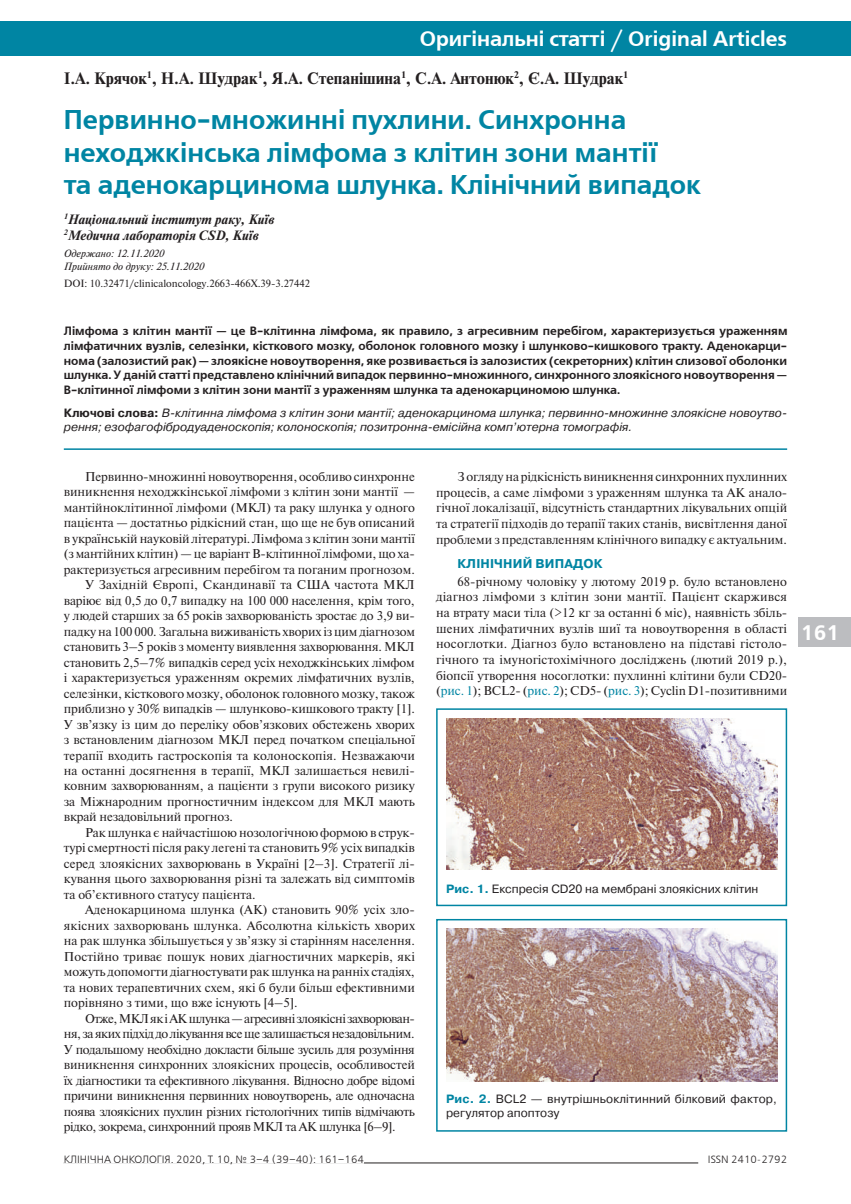
<style>
.page{position:relative;width:851px;height:1204px;background:#fff}
.page>*{position:absolute;margin:0;border:0;box-sizing:border-box;transform-origin:0 0}
.t1{font:700 27px/32.5px "Free Set C";color:#0085a3}
.t2{font:700 21px "Free Set C";color:#fff}
.t3{font:700 16.5px "Newton";color:#231f20}
.t4{font:italic 700 13.5px/16.4px "Newton";color:#231f20}
.t5{font:12.75px/15.6px "Newton";letter-spacing:-.005em;color:#231f20;text-align:justify}
.t6{font:12.75px "Newton";letter-spacing:-.03em;color:#231f20}
.t7{font:12.75px "Newton";letter-spacing:-.025em;color:#231f20}
.t8{font:12.75px "Newton";letter-spacing:.015em;color:#231f20}
.t9{font:12.75px "Newton";letter-spacing:-.035em;color:#231f20}
.t10{font:700 12.75px "Pragmatica";letter-spacing:.01em;color:#0085a3}
.t11{font:700 12px/14.5px "Free Set C";color:#231f20;text-align:justify}
.t12{font:italic 12px/14.5px "Pragmatica";color:#231f20}
.t13{font:12px/14.4px "Pragmatica";color:#231f20}
.t14{font:10.5px "Free Set C";color:#231f20}
.t15{font:10.5px "Newton";color:#231f20}
.t16{font:italic 10.5px/12.8px "Newton";color:#231f20}
.s1{font-weight:700;font-style:normal}
.s2{color:#0085a3}
.s3{font-weight:700;color:#0085a3}
</style>
<div class="page">
<div style="left:0;top:21px;width:850px;height:34px;background:#0085a3"></div>
<div style="left:819px;top:617px;width:31px;height:29px;background:#bcbdc0"></div>
<div style="left:797px;top:617px;width:45px;height:29px;background:#bcbdc0"></div>
<hr style="left:64px;top:1162px;width:634px;height:1px;background:#231f20">
<div style="left:64px;top:1154px;width:300px;height:9px;background:#fff"></div>
<hr style="left:64px;top:448px;width:723px;height:2px;background:#0085a3">
<img style="left:446px;top:718px;width:331px;height:151px">
<div style="left:436px;top:708px;width:351px;height:198px;border:2px solid #0085a3"></div>
<img style="left:446px;top:928px;width:331px;height:153px">
<div style="left:436px;top:918px;width:351px;height:213px;border:2px solid #0085a3"></div>
<h2 class="t2" style="left:419px;top:27px;width:369px">Оригінальні статті / Original Articles</h2>
<p class="t3" style="left:64px;top:68px;width:565px">І.А. Крячок<sup>1</sup>, Н.А. Шудрак<sup>1</sup>, Я.А. Степанішина<sup>1</sup>, С.А. Антонюк<sup>2</sup>, Є.А. Шудрак<sup>1</sup></p>
<h1 class="t1" style="left:64px;top:104px;width:638px">Первинно-множинні пухлини. Синхронна неходжкінська лімфома з клітин зони мантії<br>та аденокарцинома шлунка. Клінічний випадок</h1>
<p class="t4" style="left:64px;top:211px;width:212px"><sup>1</sup>Національний інститут раку, Київ<br><sup>2</sup>Медична лабораторія CSD, Київ</p>
<p class="t16" style="left:64px;top:247px;width:142px">Одержано: 12.11.2020<br>Прийнято до друку: 25.11.2020</p>
<p class="t15" style="left:64px;top:275px;width:247px">DOI: 10.32471/clinicaloncology.2663-466X.39-3.27442</p>
<p class="t11" style="left:64px;top:324px;width:725px">Лімфома з клітин мантії — це В-клітинна лімфома, як правило, з агресивним перебігом, характеризується ураженням лімфатичних вузлів, селезінки, кісткового мозку, оболонок головного мозку і шлунково-кишкового тракту. Аденокарци&shy;нома (залозистий рак) — злоякісне новоутворення, яке розвивається із залозистих (секреторних) клітин слизової оболонки шлунка. У даній статті представлено клінічний випадок первинно-множинного, синхронного злоякісного новоутворення — В-клітинної лімфоми з клітин зони мантії з ураженням шлунка та аденокарциномою шлунка.</p>
<p class="t12" style="left:64px;top:405px;width:724px"><span class="s1">Ключові слова:</span> В-клітинна лімфома з клітин зони мантії; аденокарцинома шлунка; первинно-множинне злоякісне новоутво&shy;рення; езофагофібродуаденоскопія; колоноскопія; позитронна-емісійна комп’ютерна томографія.</p>
<p class="t5" style="left:85px;top:468px;width:331px">Первинно-множинні новоутворення, особливо синхронне</p>
<p class="t5" style="left:64px;top:483px;width:352px">виникнення неходжкінської лімфоми з клітин зони мантії —</p>
<p class="t5" style="left:64px;top:499px;width:352px">мантійноклітинної лімфоми (МКЛ) та раку шлунка у одного</p>
<p class="t5" style="left:64px;top:514px;width:352px">пацієнта — достатньо рідкісний стан, що ще не був описаний</p>
<p class="t5" style="left:64px;top:530px;width:352px">в українській науковій літературі. Лімфома з клітин зони мантії</p>
<p class="t5" style="left:64px;top:545px;width:352px">(з мантійних клітин) — це варіант В-клітинної лімфоми, що ха-</p>
<p class="t5" style="left:64px;top:561px;width:352px">рактеризується агресивним перебігом та поганим прогнозом.</p>
<p class="t8" style="left:85px;top:575px;width:331px">У Західній Європі, Скандинавії та США частота МКЛ</p>
<p class="t5" style="left:64px;top:592px;width:352px">варіює від 0,5 до 0,7 випадку на 100 000 населення, крім того,</p>
<p class="t5" style="left:64px;top:607px;width:352px">у людей старших за 65 років захворюваність зростає до 3,9 ви-</p>
<p class="t5" style="left:64px;top:623px;width:352px">падку на 100 000. Загальна виживаність хворих із цим діагнозом</p>
<p class="t5" style="left:64px;top:638px;width:352px">становить 3–5 років з моменту виявлення захворювання. МКЛ</p>
<p class="t5" style="left:64px;top:654px;width:352px">становить 2,5–7% випадків серед усіх неходжкінських лімфом</p>
<p class="t5" style="left:64px;top:669px;width:352px">і характеризується ураженням окремих лімфатичних вузлів,</p>
<p class="t5" style="left:64px;top:685px;width:352px">селезінки, кісткового мозку, оболонок головного мозку, також</p>
<p class="t5" style="left:64px;top:700px;width:352px">приблизно у 30% випадків — шлунково-кишкового тракту [1].</p>
<p class="t5" style="left:64px;top:716px;width:352px">У зв’язку із цим до переліку обов’язкових обстежень хворих</p>
<p class="t5" style="left:64px;top:731px;width:352px">з встановленим діагнозом МКЛ перед початком спеціальної</p>
<p class="t5" style="left:64px;top:746px;width:352px">терапії входить гастроскопія та колоноскопія. Незважаючи</p>
<p class="t5" style="left:64px;top:762px;width:352px">на останні досягнення в терапії, МКЛ залишається невилі-</p>
<p class="t5" style="left:64px;top:777px;width:352px">ковним захворюванням, а пацієнти з групи високого ризику</p>
<p class="t5" style="left:64px;top:793px;width:352px">за Міжнародним прогностичним індексом для МКЛ мають</p>
<p class="t5" style="left:64px;top:808px;width:170px">вкрай незадовільний прогноз.</p>
<p class="t5" style="left:85px;top:824px;width:331px">Рак шлунка є найчастішою нозологічною формою в струк-</p>
<p class="t5" style="left:64px;top:839px;width:352px">турі смертності після раку легені та становить 9% усіх випадків</p>
<p class="t5" style="left:64px;top:855px;width:352px">серед злоякісних захворювань в Україні [2–3]. Стратегії лі-</p>
<p class="t5" style="left:64px;top:870px;width:352px">кування цього захворювання різні та залежать від симптомів</p>
<p class="t5" style="left:64px;top:886px;width:193px">та об’єктивного статусу пацієнта.</p>
<p class="t5" style="left:85px;top:901px;width:331px">Аденокарцинома шлунка (АК) становить 90% усіх зло-</p>
<p class="t8" style="left:64px;top:915px;width:352px">якісних захворювань шлунка. Абсолютна кількість хворих</p>
<p class="t5" style="left:64px;top:932px;width:352px">на рак шлунка збільшується у зв’язку зі старінням населення.</p>
<p class="t5" style="left:64px;top:948px;width:352px">Постійно триває пошук нових діагностичних маркерів, які</p>
<p class="t5" style="left:64px;top:963px;width:352px">можуть допомогти діагностувати рак шлунка на ранніх стадіях,</p>
<p class="t5" style="left:64px;top:979px;width:352px">та нових терапевтичних схем, які б були більш ефективними</p>
<p class="t5" style="left:64px;top:994px;width:235px">порівняно з тими, що вже існують [4–5].</p>
<p class="t9" style="left:85px;top:1008px;width:331px">Отже, МКЛ як і АК шлунка— агресивні злоякісні захворюван-</p>
<p class="t6" style="left:64px;top:1024px;width:352px">ня, заяких підхід долікування все ще залишається незадовільним.</p>
<p class="t6" style="left:64px;top:1039px;width:352px">У подальшому необхідно докласти більше зусиль для розуміння</p>
<p class="t5" style="left:64px;top:1056px;width:353px">виникнення синхронних злоякісних процесів, особливостей</p>
<p class="t6" style="left:64px;top:1070px;width:352px">їх діагностики та ефективного лікування. Відносно добре відомі</p>
<p class="t7" style="left:64px;top:1086px;width:352px">причини виникнення первинних новоутворень, але одночасна</p>
<p class="t7" style="left:64px;top:1101px;width:352px">поява злоякісних пухлин різних гістологічних типів відмічають</p>
<p class="t6" style="left:64px;top:1117px;width:333px">рідко, зокрема, синхронний прояв МКЛ та АК шлунка [6–9].</p>
<p class="t5" style="left:436px;top:468px;width:352px;text-indent:21px">З огляду на рідкісність виникнення синхронних пухлинних процесів, а саме лімфоми з ураженням шлунка та АК анало&shy;гічної локалізації, відсутність стандартних лікувальних опцій та стратегії підходів до терапії таких станів, висвітлення даної проблеми з представленням клінічного випадку є актуальним.</p>
<p class="t10" style="left:457px;top:555px;width:146px">КЛІНІЧНИЙ ВИПАДОК</p>
<p class="t5" style="left:436px;top:573px;width:352px;text-indent:21px">68-річному чоловіку у лютому 2019 р. було встановлено діагноз лімфоми з клітин зони мантії. Пацієнт скаржився на втрату маси тіла (&gt;12 кг за останні 6 міс), наявність збіль&shy;шених лімфатичних вузлів шиї та новоутворення в області носоглотки. Діагноз було встановлено на підставі гістоло&shy;гічного та імуногістохімічного досліджень (лютий 2019 р.), біопсії утворення носоглотки: пухлинні клітини були CD20- (<span class="s2">рис. 1</span>); BCL2- (<span class="s2">рис. 2</span>); CD5- (<span class="s2">рис. 3</span>); Cyclin D1-позитивними</p>
<p class="t13" style="left:446px;top:881px;width:314px"><span class="s3">Рис. 1.</span> Експресія CD20 на мембрані злоякісних клітин</p>
<p class="t13" style="left:446px;top:1091px;width:332px"><span class="s3">Рис. 2.</span> BCL2 — внутрішньоклітинний білковий фактор, регулятор апоптозу</p>
<p class="t14" style="left:64px;top:1153px;width:301px">КЛІНІЧНА ОНКОЛОГІЯ. 2020, Т. 10, № 3–4 (39–40): 161–164</p>
<p class="t14" style="left:707px;top:1153px;width:81px">ISSN 2410-2792</p>
<h2 class="t2" style="left:800px;top:620px;width:40px">161</h2>
</div>
